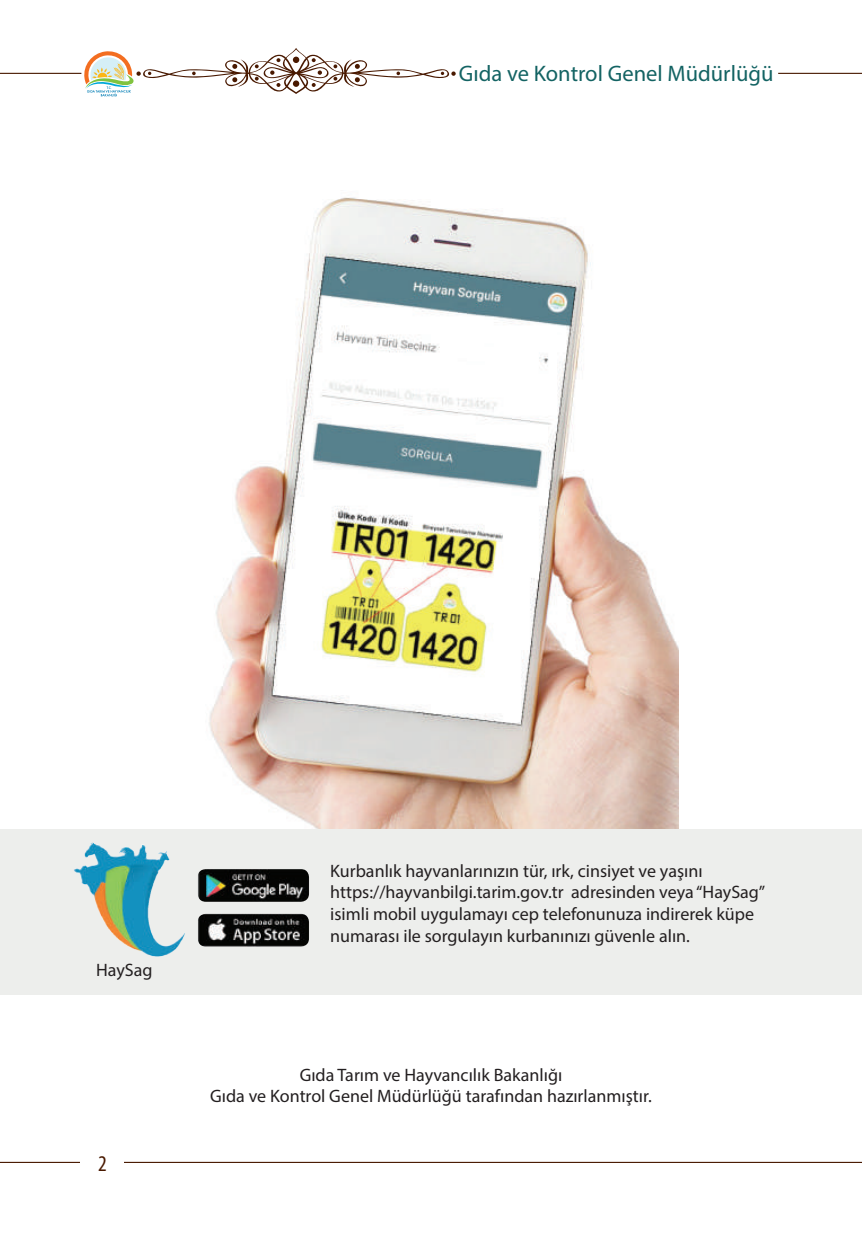
<style>
.page{position:relative;width:862px;height:1244px;background:#fff}
.page>*{position:absolute;margin:0;border:0;box-sizing:border-box;transform-origin:0 0}
.t1{font:22.5px "Myriad Pro";color:#136363}
.t2{font:condensed 22.5px "Myriad Pro";color:#491900}
.t3{font:18px/21.6px "Myriad Pro";color:#231f20;text-align:center}
</style>
<div class="page">
<hr style="left:0;top:1162px;width:861px;height:1px;background:#491900">
<div style="left:81px;top:1148px;width:43px;height:29px;background:#fff"></div>
<img style="left:209px;top:197px;width:468px;height:632px">
<hr style="left:777px;top:73px;width:84px;height:1px;background:#491900">
<hr style="left:0;top:73px;width:81px;height:1px;background:#491900">
<svg style="left:84px;top:48px;width:371px;height:49px"></svg>
<div style="left:0;top:829px;width:861px;height:166px;background:#edeeec"></div>
<img style="left:74px;top:842px;width:111px;height:115px">
<img style="left:198px;top:869px;width:111px;height:33px">
<img style="left:198px;top:914px;width:111px;height:32px">
<p class="t1" style="left:458px;top:59px;width:316px">Gıda ve Kontrol Genel Müdürlüğü</p>
<p class="t3" style="left:96px;top:958px;width:58px">HaySag</p>
<p class="t2" style="left:98px;top:1150px;width:10px">2</p>
<p class="t3" style="left:330px;top:860px;width:436px;text-align:left">Kurbanlık hayvanlarınızın tür, ırk, cinsiyet ve yaşını https://hayvanbilgi.tarim.gov.tr adresinden veya “HaySag” isimli mobil uygulamayı cep telefonunuza indirerek küpe numarası ile sorgulayın kurbanınızı güvenle alın.</p>
<p class="t3" style="left:210px;top:1063px;width:443px">Gıda Tarım ve Hayvancılık Bakanlığı<br>Gıda ve Kontrol Genel Müdürlüğü tarafından hazırlanmıştır.</p>
</div>
